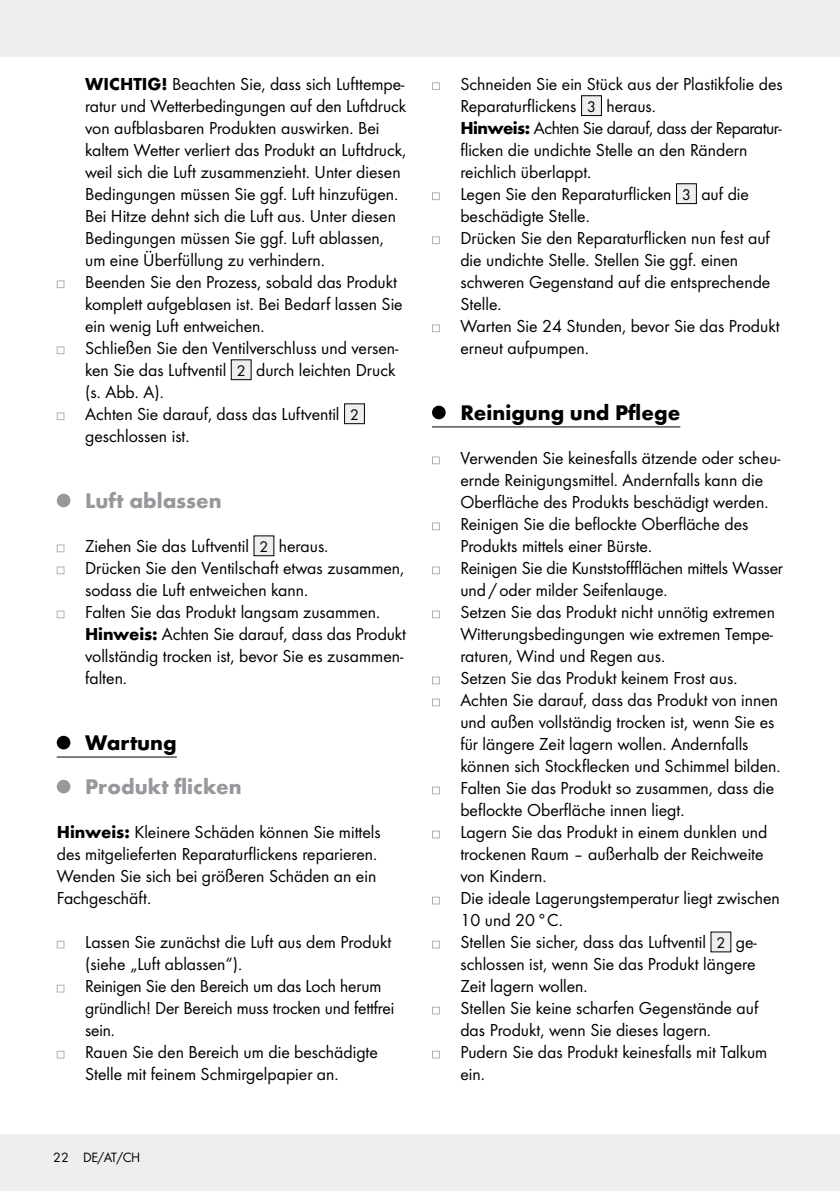
<style>
.page{position:relative;width:840px;height:1191px;background:#fff}
.page>*{position:absolute;margin:0;border:0;box-sizing:border-box;transform-origin:0 0}
.t1{font:700 22px "Futura";color:#97979c}
.t2{font:700 22px "Futura";color:#000}
.t3{font:18px/22px "Futura Boo";color:#000}
.t4{font:14px "Futura Boo";letter-spacing:-.03em;color:#000}
.s1{font-family:"Futura";font-weight:700}
.s2{font-size:16px}
</style>
<div class="page">
<div style="left:0;top:1134px;width:839px;height:57px;background:#eceeef"></div>
<div style="left:0;top:0;width:839px;height:57px;background:#eceeef"></div>
<hr style="left:57px;top:756px;width:120px;height:1px;background:#000">
<svg style="left:57px;top:280px;width:7px;height:8px"></svg>
<svg style="left:57px;top:346px;width:7px;height:8px"></svg>
<div style="left:231px;top:360px;width:20px;height:20px;background:#eceeef"></div>
<div style="left:231px;top:359px;width:20px;height:21px;border:1px solid #000"></div>
<svg style="left:57px;top:412px;width:7px;height:8px"></svg>
<div style="left:344px;top:404px;width:20px;height:20px;background:#eceeef"></div>
<div style="left:344px;top:403px;width:21px;height:21px;border:1px solid #000"></div>
<div style="left:57px;top:494px;width:13px;height:13px;background:#97979c;border-radius:50%"></div>
<svg style="left:57px;top:544px;width:7px;height:8px"></svg>
<div style="left:254px;top:536px;width:20px;height:20px;background:#eceeef"></div>
<svg style="left:57px;top:566px;width:7px;height:8px"></svg>
<svg style="left:57px;top:610px;width:7px;height:8px"></svg>
<div style="left:57px;top:736px;width:13px;height:13px;background:#000;border-radius:50%"></div>
<div style="left:57px;top:780px;width:13px;height:13px;background:#97979c;border-radius:50%"></div>
<svg style="left:57px;top:940px;width:7px;height:8px"></svg>
<svg style="left:57px;top:984px;width:7px;height:8px"></svg>
<svg style="left:57px;top:1050px;width:7px;height:8px"></svg>
<hr style="left:432px;top:426px;width:248px;height:1px;background:#000">
<svg style="left:432px;top:82px;width:7px;height:8px"></svg>
<div style="left:581px;top:96px;width:20px;height:20px;background:#eceeef"></div>
<div style="left:580px;top:95px;width:21px;height:21px;border:1px solid #000"></div>
<svg style="left:432px;top:192px;width:7px;height:8px"></svg>
<div style="left:676px;top:184px;width:20px;height:20px;background:#eceeef"></div>
<div style="left:675px;top:183px;width:21px;height:21px;border:1px solid #000"></div>
<svg style="left:432px;top:236px;width:7px;height:8px"></svg>
<svg style="left:432px;top:324px;width:7px;height:8px"></svg>
<div style="left:432px;top:406px;width:13px;height:13px;background:#000;border-radius:50%"></div>
<svg style="left:432px;top:456px;width:7px;height:8px"></svg>
<svg style="left:432px;top:522px;width:7px;height:8px"></svg>
<svg style="left:432px;top:566px;width:7px;height:8px"></svg>
<svg style="left:432px;top:610px;width:7px;height:8px"></svg>
<svg style="left:432px;top:676px;width:7px;height:8px"></svg>
<svg style="left:432px;top:698px;width:7px;height:8px"></svg>
<svg style="left:432px;top:786px;width:7px;height:8px"></svg>
<svg style="left:432px;top:830px;width:7px;height:8px"></svg>
<svg style="left:432px;top:896px;width:7px;height:8px"></svg>
<svg style="left:432px;top:940px;width:7px;height:8px"></svg>
<div style="left:710px;top:932px;width:20px;height:20px;background:#eceeef"></div>
<svg style="left:432px;top:1006px;width:7px;height:8px"></svg>
<svg style="left:432px;top:1050px;width:7px;height:8px"></svg>
<p class="t3" style="left:85px;top:73px;width:322px"><span class="s1">WICHTIG!</span> Beachten Sie, dass sich Lufttempe&shy;ratur und Wetterbedingungen auf den Luftdruck von aufblasbaren Produkten auswirken. Bei kaltem Wetter verliert das Produkt an Luftdruck, weil sich die Luft zusammenzieht. Unter diesen Bedingungen müssen Sie ggf. Luft hinzufügen.<br>Bei Hitze dehnt sich die Luft aus. Unter diesen Bedingungen müssen Sie ggf. Luft ablassen, um eine Überfüllung zu verhindern.<br>Beenden Sie den Prozess, sobald das Produkt komplett aufgeblasen ist. Bei Bedarf lassen Sie ein wenig Luft entweichen.<br>Schließen Sie den Ventilverschluss und versen&shy;ken Sie das Luftventil <span class="s2">2</span> durch leichten Druck (s. Abb. A).<br>Achten Sie darauf, dass das Luftventil <span class="s2">2 </span>geschlossen ist.</p>
<p class="t1" style="left:85px;top:487px;width:138px">Luft ablassen</p>
<p class="t3" style="left:85px;top:535px;width:322px">Ziehen Sie das Luftventil <span class="s2">2</span> heraus.<br>Drücken Sie den Ventilschaft etwas zusammen, sodass die Luft entweichen kann.<br>Falten Sie das Produkt langsam zusammen.<br><span class="s1">Hinweis:</span> Achten Sie darauf, dass das Produkt vollständig trocken ist, bevor Sie es zusammen&shy;falten.</p>
<p class="t2" style="left:85px;top:729px;width:93px">Wartung</p>
<p class="t1" style="left:85px;top:773px;width:158px">Produkt flicken</p>
<p class="t3" style="left:57px;top:821px;width:325px"><span class="s1">Hinweis:</span> Kleinere Schäden können Sie mittels des mitgelieferten Reparaturflickens reparieren.<br>Wenden Sie sich bei größeren Schäden an ein Fachgeschäft.</p>
<p class="t3" style="left:85px;top:931px;width:310px">Lassen Sie zunächst die Luft aus dem Produkt (siehe „Luft ablassen“).<br>Reinigen Sie den Bereich um das Loch herum gründlich! Der Bereich muss trocken und fettfrei sein.<br>Rauen Sie den Bereich um die beschädigte Stelle mit feinem Schmirgelpapier an.</p>
<p class="t4" style="left:53px;top:1149px;width:88px">22 DE/AT/CH</p>
<p class="t3" style="left:460px;top:73px;width:324px">Schneiden Sie ein Stück aus der Plastikfolie des Reparaturflickens <span class="s2">3</span> heraus.<br><span class="s1">Hinweis:</span> Achten Sie darauf, dass der Reparatur&shy;flicken die undichte Stelle an den Rändern reichlich überlappt.<br>Legen Sie den Reparaturflicken <span class="s2">3</span> auf die beschädigte Stelle.<br>Drücken Sie den Reparaturflicken nun fest auf die undichte Stelle. Stellen Sie ggf. einen schweren Gegenstand auf die entsprechende Stelle.<br>Warten Sie 24 Stunden, bevor Sie das Produkt erneut aufpumpen.</p>
<p class="t2" style="left:460px;top:399px;width:221px">Reinigung und Pflege</p>
<p class="t3" style="left:460px;top:447px;width:324px">Verwenden Sie keinesfalls ätzende oder scheu&shy;ernde Reinigungsmittel. Andernfalls kann die Oberfläche des Produkts beschädigt werden.<br>Reinigen Sie die beflockte Oberfläche des Produkts mittels einer Bürste.<br>Reinigen Sie die Kunststoffflächen mittels Wasser und/oder milder Seifenlauge.<br>Setzen Sie das Produkt nicht unnötig extremen Witterungsbedingungen wie extremen Tempe&shy;raturen, Wind und Regen aus.<br>Setzen Sie das Produkt keinem Frost aus.<br>Achten Sie darauf, dass das Produkt von innen und außen vollständig trocken ist, wenn Sie es für längere Zeit lagern wollen. Andernfalls können sich Stockflecken und Schimmel bilden.<br>Falten Sie das Produkt so zusammen, dass die beflockte Oberfläche innen liegt.<br>Lagern Sie das Produkt in einem dunklen und trockenen Raum – außerhalb der Reichweite von Kindern.<br>Die ideale Lagerungstemperatur liegt zwischen 10 und 20°C.<br>Stellen Sie sicher, dass das Luftventil <span class="s2">2</span> ge&shy;schlossen ist, wenn Sie das Produkt längere Zeit lagern wollen.<br>Stellen Sie keine scharfen Gegenstände auf das Produkt, wenn Sie dieses lagern.<br>Pudern Sie das Produkt keinesfalls mit Talkum ein.</p>
</div>
